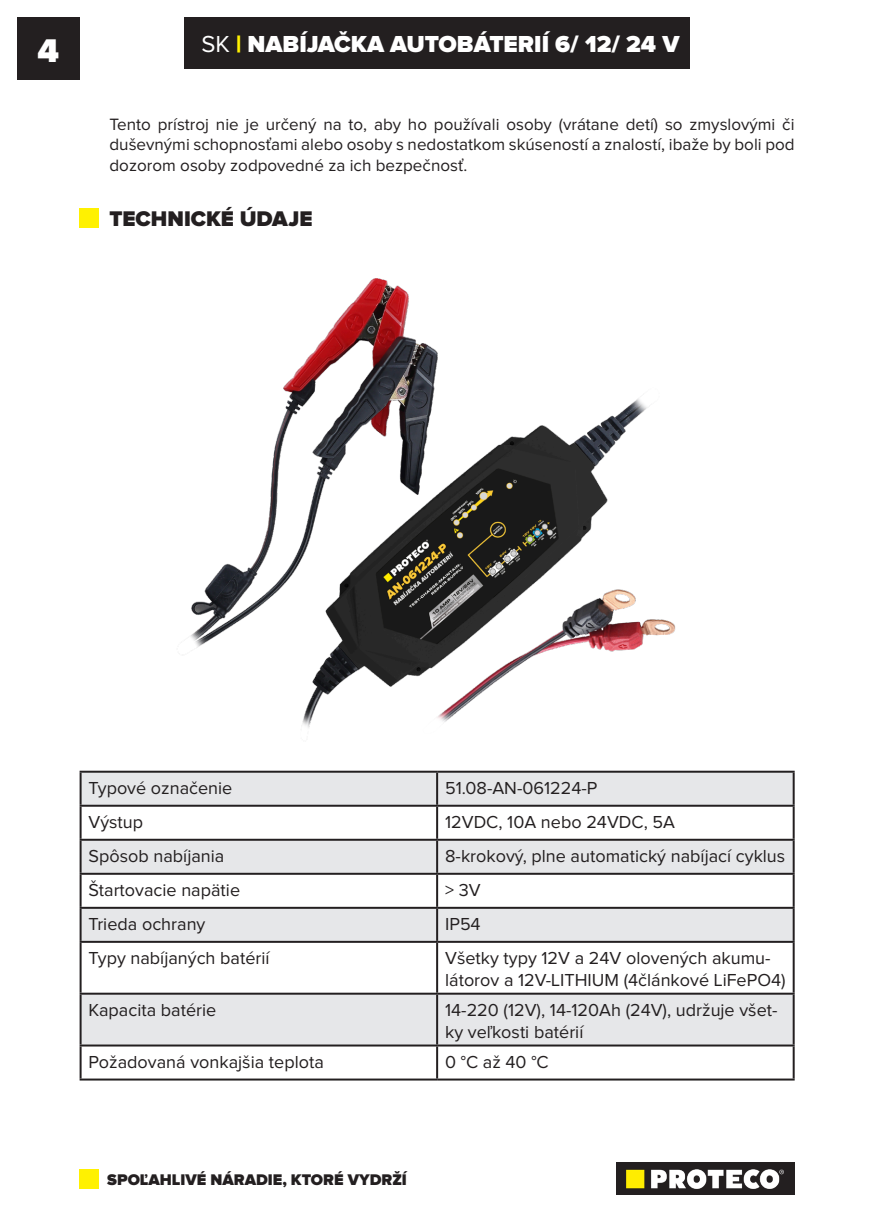
<style>
.page{position:relative;width:874px;height:1225px;background:#fff}
.page>*{position:absolute;margin:0;border:0;box-sizing:border-box;transform-origin:0 0}
.t1{font:900 34px "Proxima Nova";color:#fff}
.t2{font:900 24px "Proxima Nova";color:#fff}
.t3{font:900 22px "Proxima Nova";color:#231f20}
.t4{font:18px/21.6px "Proxima Nova";color:#231f20}
.t5{font:17px/20.4px "Proxima Nova";color:#231f20;text-align:justify}
.t6{font:900 16px "Proxima Nova";color:#231f20}
.s1{font-weight:400}
.s2{color:#fff101}
</style>
<div class="page">
<div style="left:17px;top:17px;width:62px;height:62px;background:#231f20"></div>
<img style="left:616px;top:1162px;width:178px;height:33px">
<div style="left:79px;top:1169px;width:20px;height:19px;background:#fff101"></div>
<div style="left:184px;top:17px;width:505px;height:51px;background:#231f20"></div>
<div style="left:79px;top:208px;width:20px;height:20px;background:#fff101"></div>
<svg style="left:82px;top:772px;width:710px;height:272px;fill:#e6e7e9"></svg>
<hr style="left:80px;top:770px;width:357px;height:2px;background:#231f20">
<hr style="left:80px;top:772px;width:2px;height:32px;background:#231f20">
<hr style="left:437px;top:770px;width:357px;height:2px;background:#231f20">
<hr style="left:436px;top:772px;width:2px;height:32px;background:#231f20">
<hr style="left:792px;top:772px;width:2px;height:32px;background:#231f20">
<hr style="left:80px;top:804px;width:357px;height:2px;background:#231f20">
<hr style="left:80px;top:806px;width:2px;height:32px;background:#231f20">
<hr style="left:437px;top:804px;width:357px;height:2px;background:#231f20">
<hr style="left:436px;top:806px;width:2px;height:32px;background:#231f20">
<hr style="left:792px;top:806px;width:2px;height:32px;background:#231f20">
<hr style="left:80px;top:838px;width:357px;height:2px;background:#231f20">
<hr style="left:80px;top:840px;width:2px;height:32px;background:#231f20">
<hr style="left:437px;top:838px;width:357px;height:2px;background:#231f20">
<hr style="left:436px;top:840px;width:2px;height:32px;background:#231f20">
<hr style="left:792px;top:840px;width:2px;height:32px;background:#231f20">
<hr style="left:80px;top:872px;width:357px;height:2px;background:#231f20">
<hr style="left:80px;top:874px;width:2px;height:33px;background:#231f20">
<hr style="left:437px;top:872px;width:357px;height:2px;background:#231f20">
<hr style="left:436px;top:874px;width:2px;height:33px;background:#231f20">
<hr style="left:792px;top:874px;width:2px;height:33px;background:#231f20">
<hr style="left:80px;top:907px;width:357px;height:2px;background:#231f20">
<hr style="left:80px;top:909px;width:2px;height:32px;background:#231f20">
<hr style="left:437px;top:907px;width:357px;height:2px;background:#231f20">
<hr style="left:436px;top:909px;width:2px;height:32px;background:#231f20">
<hr style="left:792px;top:909px;width:2px;height:32px;background:#231f20">
<hr style="left:80px;top:941px;width:357px;height:2px;background:#231f20">
<hr style="left:80px;top:943px;width:2px;height:49px;background:#231f20">
<hr style="left:437px;top:941px;width:357px;height:2px;background:#231f20">
<hr style="left:436px;top:943px;width:2px;height:49px;background:#231f20">
<hr style="left:792px;top:943px;width:2px;height:49px;background:#231f20">
<hr style="left:80px;top:992px;width:357px;height:2px;background:#231f20">
<hr style="left:80px;top:994px;width:2px;height:50px;background:#231f20">
<hr style="left:437px;top:992px;width:357px;height:2px;background:#231f20">
<hr style="left:436px;top:994px;width:2px;height:50px;background:#231f20">
<hr style="left:792px;top:994px;width:2px;height:50px;background:#231f20">
<hr style="left:80px;top:1044px;width:357px;height:2px;background:#231f20">
<hr style="left:80px;top:1046px;width:2px;height:32px;background:#231f20">
<hr style="left:437px;top:1044px;width:357px;height:2px;background:#231f20">
<hr style="left:436px;top:1046px;width:2px;height:32px;background:#231f20">
<hr style="left:792px;top:1046px;width:2px;height:32px;background:#231f20">
<hr style="left:80px;top:1078px;width:357px;height:2px;background:#231f20">
<hr style="left:437px;top:1078px;width:357px;height:2px;background:#231f20">
<img style="left:190px;top:278px;width:486px;height:450px">
<h1 class="t1" style="left:37px;top:31px;width:23px">4</h1>
<h2 class="t2" style="left:201px;top:30px;width:479px"><span class="s1">SK</span> <span class="s2">|</span> NABÍJAČKA AUTOBÁTERIÍ 6/ 12/ 24 V</h2>
<p class="t5" style="left:109px;top:115px;width:686px">Tento prístroj nie je určený na to, aby ho používali osoby (vrátane detí) so zmyslovými či duševnými schopnosťami alebo osoby s nedostatkom skúseností a znalostí, ibaže by boli pod dozorom osoby zodpovedné za ich bezpečnosť.</p>
<p class="t3" style="left:109px;top:206px;width:204px">TECHNICKÉ ÚDAJE</p>
<p class="t4" style="left:89px;top:778px;width:145px">Typové označenie</p>
<p class="t4" style="left:445px;top:778px;width:154px">51.08-AN-061224-P</p>
<p class="t4" style="left:89px;top:812px;width:56px">Výstup</p>
<p class="t4" style="left:445px;top:812px;width:231px">12VDC, 10A nebo 24VDC, 5A</p>
<p class="t4" style="left:89px;top:846px;width:137px">Spôsob nabíjania</p>
<p class="t4" style="left:445px;top:846px;width:341px">8-krokový, plne automatický nabíjací cyklus</p>
<p class="t4" style="left:89px;top:880px;width:153px">Štartovacie napätie</p>
<p class="t4" style="left:445px;top:880px;width:37px">&gt; 3V</p>
<p class="t4" style="left:89px;top:914px;width:118px">Trieda ochrany</p>
<p class="t4" style="left:445px;top:914px;width:37px">IP54</p>
<p class="t4" style="left:89px;top:948px;width:182px">Typy nabíjaných batérií</p>
<p class="t4" style="left:445px;top:948px;width:342px">Všetky typy 12V a 24V olovených akumu&shy;látorov a 12V-LITHIUM (4článkové LiFePO4)</p>
<p class="t4" style="left:89px;top:1000px;width:129px">Kapacita batérie</p>
<p class="t4" style="left:445px;top:1000px;width:334px">14-220 (12V), 14-120Ah (24V), udržuje všet&shy;ky veľkosti batérií</p>
<p class="t4" style="left:89px;top:1051px;width:237px">Požadovaná vonkajšia teplota</p>
<p class="t4" style="left:445px;top:1051px;width:105px">0 °C až 40 °C</p>
<p class="t6" style="left:107px;top:1170px;width:301px">SPOĽAHLIVÉ NÁRADIE, KTORÉ VYDRŽÍ</p>
</div>
